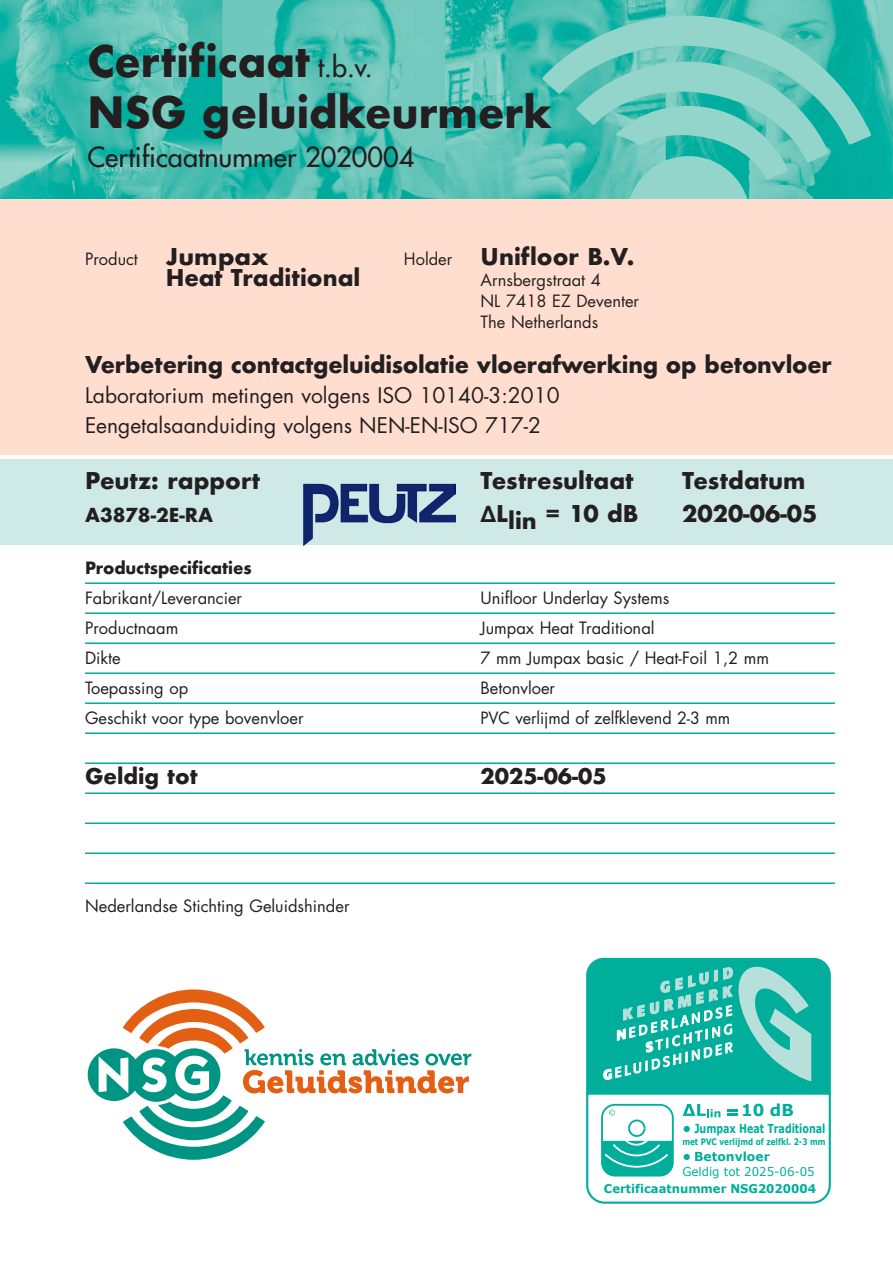
<style>
.page{position:relative;width:893px;height:1263px;background:#fff}
.page>*{position:absolute;margin:0;border:0;box-sizing:border-box;transform-origin:0 0}
.bodykop{font:700 42px "Futura";color:#231f20}
.bodykop-2{font:27px "Futura";color:#231f20}
.bodykop-3{font:700 22.5px "Futura";color:#231f20}
.bodykop-4{font:21px "Futura";color:#231f20}
.bodykop-5{font:700 21px "Futura";color:#231f20}
.bodykop-6{font:700 18.75px "Futura";color:#231f20}
.bodykop-7{font:16.5px "Futura";color:#231f20}
.bodykop-8{font:700 16.5px "Futura";letter-spacing:-.01em;color:#231f20}
.t1{font:700 16.35px "Verdana";color:#00ae9b}
.t2{font:700 12.3px "Verdana";color:#00ae9b}
.t3{font:700 12px "Verdana";color:#00ae9b}
.t4{font:12px "Verdana";color:#00ae9b}
.t5{font:700 9px "Verdana";color:#00ae9b;scale:.81 1}
.s1{font-weight:400;font-size:27px}
.s2{font-weight:700;font-size:22.5px}
.s3{font-weight:400;font-size:16.5px}
.s4{font-family:"Arial"}
</style>
<div class="page">
<img style="left:0;top:0;width:893px;height:200px">
<svg style="left:88px;top:989px;width:383px;height:171px"></svg>
<svg style="left:542px;top:7px;width:329px;height:138px;background:#54c2b6"></svg>
<svg style="left:576px;top:55px;width:253px;height:125px;background:#69c8bc"></svg>
<div style="left:627px;top:156px;width:123px;height:123px;background:#94d5cb;border-radius:50%"></div>
<div style="left:0;top:200px;width:893px;height:255px;background:#ffdecf"></div>
<div style="left:0;top:459px;width:893px;height:85px;background:#cfeae6"></div>
<hr style="left:85px;top:582px;width:750px;height:2px;background:#00ae9b">
<hr style="left:85px;top:612px;width:750px;height:2px;background:#00ae9b">
<hr style="left:85px;top:642px;width:750px;height:2px;background:#00ae9b">
<hr style="left:85px;top:672px;width:750px;height:2px;background:#00ae9b">
<hr style="left:85px;top:702px;width:750px;height:2px;background:#00ae9b">
<hr style="left:85px;top:732px;width:750px;height:2px;background:#00ae9b">
<hr style="left:85px;top:762px;width:750px;height:2px;background:#00ae9b">
<hr style="left:85px;top:792px;width:750px;height:2px;background:#00ae9b">
<hr style="left:85px;top:822px;width:750px;height:2px;background:#00ae9b">
<hr style="left:85px;top:852px;width:750px;height:2px;background:#00ae9b">
<hr style="left:85px;top:882px;width:750px;height:2px;background:#00ae9b">
<svg style="left:586px;top:958px;width:245px;height:246px"></svg>
<img style="left:302px;top:484px;width:154px;height:61px">
<p class="bodykop" style="left:87px;top:31px;width:287px">Certificaat <span class="s1">t.b.v.</span></p>
<p class="bodykop" style="left:87px;top:82px;width:466px">NSG geluidkeurmerk</p>
<p class="bodykop-2" style="left:87px;top:141px;width:328px">Certificaatnummer 2020004</p>
<p class="bodykop-7" style="left:85px;top:249px;width:185px">Product <span class="s2">Jumpax</span></p>
<p class="bodykop-3" style="left:404px;top:241px;width:232px"><span class="s3">Holder</span> Unifloor B.V.</p>
<p class="bodykop-3" style="left:166px;top:262px;width:196px">Heat Traditional</p>
<p class="bodykop-7" style="left:480px;top:270px;width:122px">Arnsbergstraat 4</p>
<p class="bodykop-7" style="left:480px;top:291px;width:160px">NL 7418 EZ Deventer</p>
<p class="bodykop-7" style="left:480px;top:312px;width:119px">The Netherlands</p>
<p class="bodykop-3" style="left:85px;top:349px;width:748px">Verbetering contactgeluidisolatie vloerafwerking op betonvloer</p>
<p class="bodykop-4" style="left:85px;top:382px;width:476px">Laboratorium metingen volgens ISO 10140-3:2010</p>
<p class="bodykop-4" style="left:85px;top:412px;width:458px">Eengetalsaanduiding volgens NEN-EN-ISO 717-2</p>
<p class="bodykop-3" style="left:85px;top:464px;width:177px">Peutz: rapport</p>
<p class="bodykop-3" style="left:480px;top:464px;width:155px">Testresultaat</p>
<p class="bodykop-3" style="left:682px;top:464px;width:125px">Testdatum</p>
<p class="bodykop-6" style="left:85px;top:501px;width:130px">A3878-2E-RA</p>
<p class="bodykop-3" style="left:480px;top:497px;width:159px"><span class="s4">Δ</span>Llin = 10 dB</p>
<p class="bodykop-3" style="left:682px;top:497px;width:137px">2020-06-05</p>
<p class="bodykop-8" style="left:85px;top:556px;width:168px">Productspecificaties</p>
<p class="bodykop-7" style="left:85px;top:588px;width:159px">Fabrikant/Leverancier</p>
<p class="bodykop-7" style="left:480px;top:588px;width:190px">Unifloor Underlay Systems</p>
<p class="bodykop-7" style="left:85px;top:618px;width:95px">Productnaam</p>
<p class="bodykop-7" style="left:480px;top:618px;width:176px">Jumpax Heat Traditional</p>
<p class="bodykop-7" style="left:85px;top:648px;width:37px">Dikte</p>
<p class="bodykop-7" style="left:480px;top:648px;width:290px">7 mm Jumpax basic / Heat-Foil 1,2 mm</p>
<p class="bodykop-7" style="left:85px;top:678px;width:105px">Toepassing op</p>
<p class="bodykop-7" style="left:480px;top:678px;width:76px">Betonvloer</p>
<p class="bodykop-7" style="left:85px;top:708px;width:220px">Geschikt voor type bovenvloer</p>
<p class="bodykop-7" style="left:480px;top:708px;width:251px">PVC verlijmd of zelfklevend 2-3 mm</p>
<p class="bodykop-5" style="left:85px;top:761px;width:114px">Geldig tot</p>
<p class="bodykop-5" style="left:480px;top:761px;width:128px">2025-06-05</p>
<p class="bodykop-7" style="left:85px;top:895px;width:266px">Nederlandse Stichting Geluidshinder</p>
<p class="t1" style="left:741px;top:1098px;width:54px">10 dB</p>
<p class="t2" style="left:682px;top:1120px;width:145px">• Jumpax Heat Traditional</p>
<p class="t5" style="left:682px;top:1135px;width:178px">met PVC verlijmd of zelfkl. 2-3 mm</p>
<p class="t2" style="left:682px;top:1147px;width:89px">• Betonvloer</p>
<p class="t4" style="left:682px;top:1164px;width:134px">Geldig tot 2025-06-05</p>
<p class="t3" style="left:604px;top:1180px;width:214px">Certificaatnummer NSG2020004</p>
</div>
